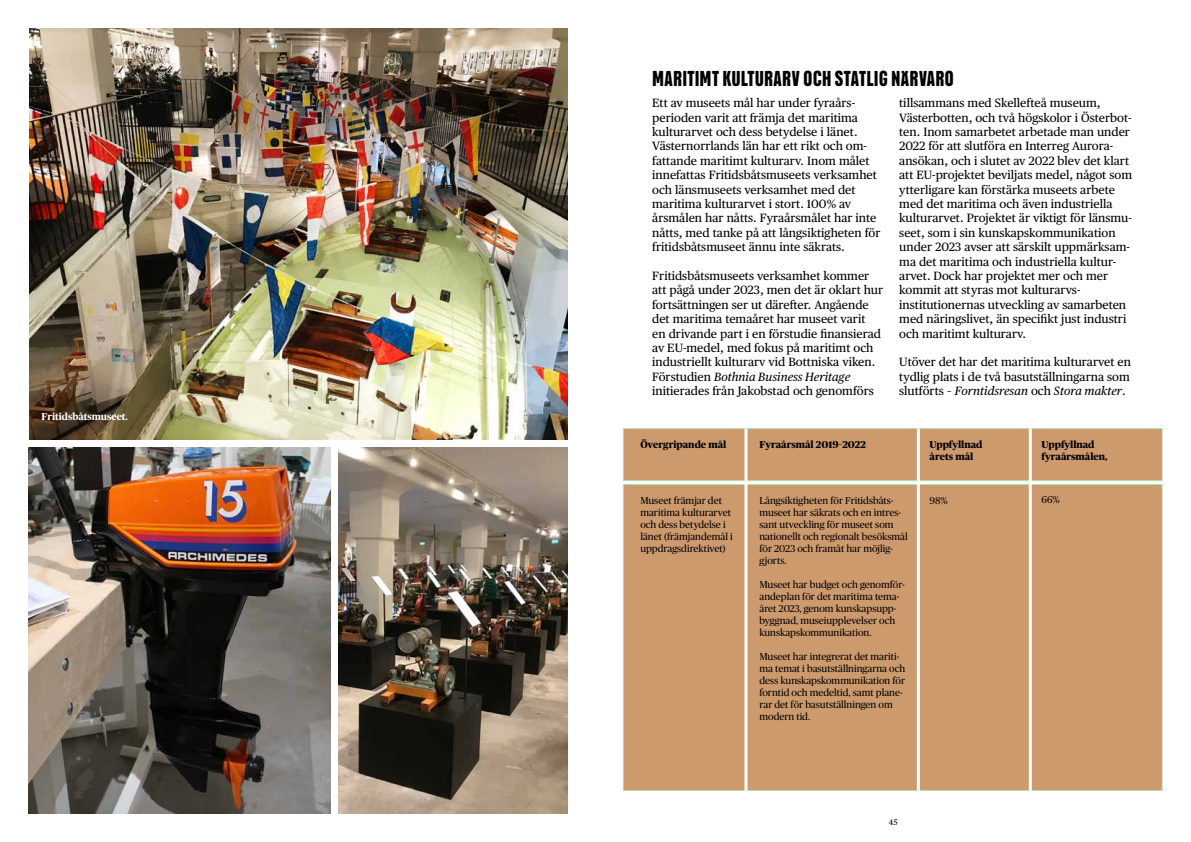
<style>
.page{position:relative;width:1191px;height:842px;background:#fff}
.page>*{position:absolute;margin:0;border:0;box-sizing:border-box;transform-origin:0 0}
.t1{font:21px "JVD Headline";color:#000}
.t2{font:12px/14.4px "Publico Text";color:#000}
.t3{font:10px/12px "Publico Headline";color:#000}
.t4{font:800 10px/12px "Publico Headline";color:#000}
.t5{font:700 10px "Publico Headline";color:#fff}
.t6{font:8px "Publico Text";color:#000}
.s1{font-style:italic}
</style>
<div class="page">
<div style="left:623px;top:484px;width:539px;height:307px;background:#cd9a6d;border:1px solid #badbb6"></div>
<div style="left:623px;top:428px;width:539px;height:53px;background:#cd9a6d;border:1px solid #badbb6"></div>
<hr style="left:744px;top:429px;width:3px;height:374px;background:#fff">
<hr style="left:917px;top:429px;width:3px;height:370px;background:#fff">
<hr style="left:1028px;top:429px;width:3px;height:374px;background:#fff">
<img style="left:29px;top:28px;width:538px;height:412px">
<img style="left:28px;top:448px;width:302px;height:366px">
<img style="left:338px;top:448px;width:229px;height:366px">
<p class="t5" style="left:42px;top:409px;width:88px">Fritidsbåtsmuseet.</p>
<h1 class="t1" style="left:652px;top:70px;width:303px">MARITIMT KULTURARV OCH STATLIG NÄRVARO</h1>
<p class="t2" style="left:652px;top:95px;width:230px">Ett av museets mål har under fyraårs&shy;perioden varit att främja det maritima kulturarvet och dess betydelse i länet.<br>Västernorrlands län har ett rikt och om&shy;fattande maritimt kulturarv. Inom målet innefattas Fritidsbåtsmuseets verksamhet och länsmuseets verksamhet med det maritima kulturarvet i stort. 100% av årsmålen har nåtts. Fyraårsmålet har inte nåtts, med tanke på att långsiktigheten för fritidsbåtsmuseet ännu inte säkrats.</p>
<p class="t2" style="left:652px;top:268px;width:232px">Fritidsbåtsmuseets verksamhet kommer att pågå under 2023, men det är oklart hur fortsättningen ser ut därefter. Angående det maritima temaåret har museet varit<br>en drivande part i en förstudie finansierad av EU-medel, med fokus på maritimt och industriellt kulturarv vid Bottniska viken.<br>Förstudien <span class="s1">Bothnia Business Heritage </span>initierades från Jakobstad och genomförs</p>
<p class="t2" style="left:899px;top:95px;width:234px">tillsammans med Skellefteå museum, Västerbotten, och två högskolor i Österbot&shy;ten. Inom samarbetet arbetade man under 2022 för att slutföra en Interreg Aurora&shy;ansökan, och i slutet av 2022 blev det klart att EU-projektet beviljats medel, något som ytterligare kan förstärka museets arbete med det maritima och även industriella kulturarvet. Projektet är viktigt för länsmu&shy;seet, som i sin kunskapskommunikation under 2023 avser att särskilt uppmärksam&shy;ma det maritima och industriella kultur&shy;arvet. Dock har projektet mer och mer kommit att styras mot kulturarvs&shy;institutionernas utveckling av samarbeten med näringslivet, än specifikt just industri och maritimt kulturarv.</p>
<p class="t2" style="left:899px;top:354px;width:233px;text-align:justify">Utöver det har det maritima kulturarvet en tydlig plats i de två basutställningarna som slutförts – <span class="s1">Forntidsresan</span> och <span class="s1">Stora makter</span>.</p>
<p class="t4" style="left:640px;top:438px;width:87px">Övergripande mål</p>
<p class="t3" style="left:640px;top:494px;width:94px">Museet främjar det maritima kulturarvet och dess betydelse i länet (främjandemål i uppdragsdirektivet)</p>
<p class="t4" style="left:759px;top:438px;width:108px">Fyraårsmål 2019–2022</p>
<p class="t3" style="left:759px;top:494px;width:150px">Långsiktigheten för Fritidsbåts&shy;museet har säkrats och en intres&shy;sant utveckling för museet som nationellt och regionalt besöksmål för 2023 och framåt har möjlig&shy;gjorts.</p>
<p class="t3" style="left:759px;top:578px;width:147px">Museet har budget och genomför&shy;andeplan för det maritima tema&shy;året 2023, genom kunskapsupp&shy;byggnad, museiupplevelser och kunskapskommunikation.</p>
<p class="t3" style="left:759px;top:650px;width:147px">Museet har integrerat det mariti&shy;ma temat i basutställningarna och dess kunskapskommunikation för forntid och medeltid, samt plane&shy;rar det för basutställningen om modern tid.</p>
<p class="t4" style="left:929px;top:438px;width:54px">Uppfyllnad årets mål</p>
<p class="t3" style="left:929px;top:494px;width:20px">98%</p>
<p class="t6" style="left:889px;top:816px;width:10px">45</p>
<p class="t4" style="left:1041px;top:438px;width:68px">Uppfyllnad fyraårsmålen,</p>
<p class="t3" style="left:1041px;top:493px;width:20px">66%</p>
</div>
